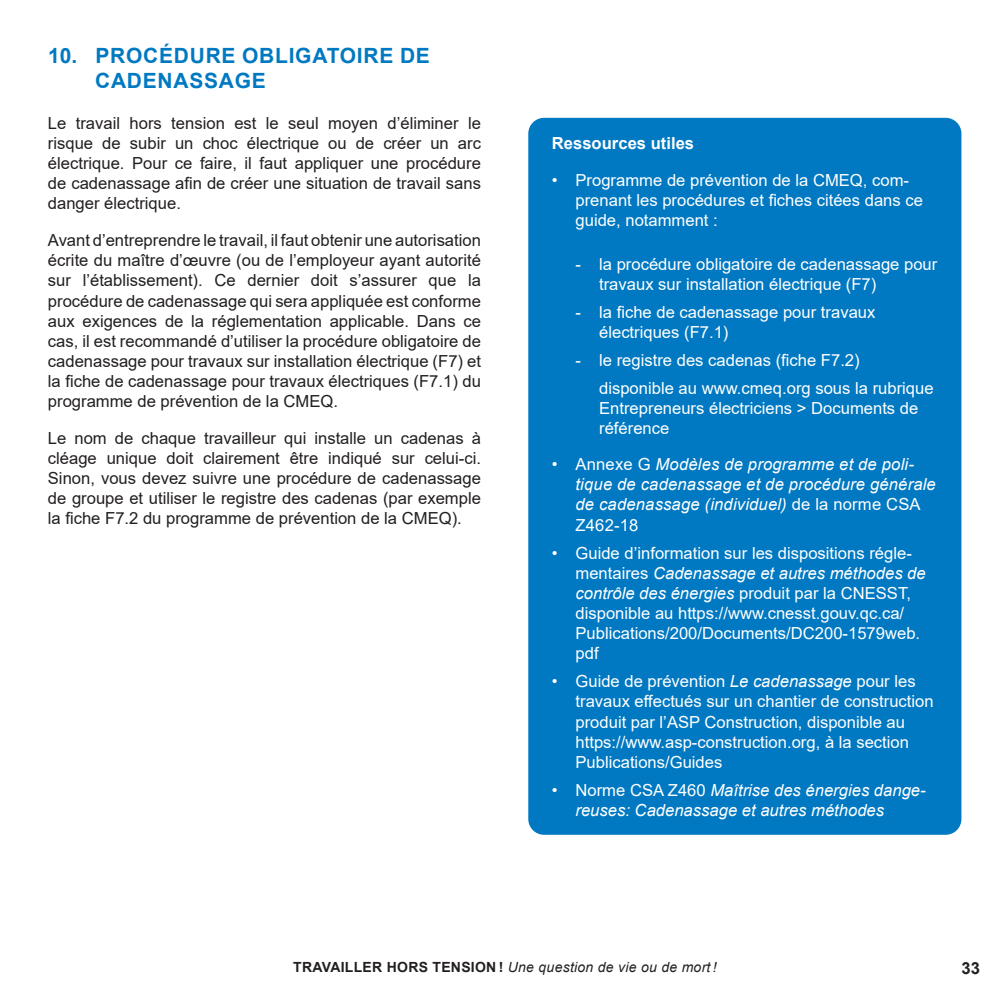
<style>
.page{position:relative;width:1008px;height:1008px;background:#fff}
.page>*{position:absolute;margin:0;border:0;box-sizing:border-box;transform-origin:0 0}
.t1{font:700 21px/24.5px "Arial";letter-spacing:.035em;color:#0079c2}
.t2{font:16.62px/20.1px "Arial";color:#231f20;text-align:justify}
.t3{font:16.62px/20.1px "Arial";color:#fff}
.t4{font:italic 16.62px/20.1px "Arial";letter-spacing:.01em;color:#fff}
.t5{font:700 16.62px "Arial";color:#fff}
.t6{font:700 16.62px "Arial";color:#231f20}
.t7{font:italic 14px "Arial";letter-spacing:.02em;color:#231f20}
.s1{font-style:normal}
.s2{font-style:italic}
.s3{font-weight:700;font-style:normal}
</style>
<div class="page">
<div style="left:528px;top:118px;width:433px;height:717px;background:#0079c2;border-radius:16px"></div>
<p class="t1" style="left:95px;top:45px;width:336px;text-indent:-47px">10. PROCÉDURE OBLIGATOIRE DE<br>CADENASSAGE</p>
<p class="t2" style="left:48px;top:114px;width:435px">Le travail hors tension est le seul moyen d’éliminer le risque de subir un choc électrique ou de créer un arc électrique. Pour ce faire, il faut appliquer une procédure de cadenassage afin de créer une situation de travail sans danger électrique.</p>
<p class="t2" style="left:48px;top:231px;width:435px">Avant d’entreprendre le travail, il faut obtenir une autorisation écrite du maître d’œuvre (ou de l’employeur ayant autorité sur l’établissement). Ce dernier doit s’assurer que la procédure de cadenassage qui sera appliquée est conforme aux exigences de la réglementation applicable. Dans ce cas, il est recommandé d’utiliser la procédure obligatoire de cadenassage pour travaux sur installation électrique (F7) et la fiche de cadenassage pour travaux électriques (F7.1) du programme de prévention de la CMEQ.</p>
<p class="t2" style="left:48px;top:429px;width:435px">Le nom de chaque travailleur qui installe un cadenas à cléage unique doit clairement être indiqué sur celui-ci.<br>Sinon, vous devez suivre une procédure de cadenassage de groupe et utiliser le registre des cadenas (par exemple la fiche F7.2 du programme de prévention de la CMEQ).</p>
<p class="t5" style="left:552px;top:131px;width:144px">Ressources utiles</p>
<p class="t3" style="left:576px;top:171px;width:349px;text-indent:-24px">• Programme de prévention de la CMEQ, com&shy;prenant les procédures et fiches citées dans ce guide, notamment :</p>
<p class="t3" style="left:599px;top:255px;width:340px;text-indent:-24px">- la procédure obligatoire de cadenassage pour travaux sur installation électrique (F7)</p>
<p class="t3" style="left:599px;top:303px;width:278px;text-indent:-24px">- la fiche de cadenassage pour travaux électriques (F7.1)</p>
<p class="t3" style="left:599px;top:347px;width:336px;line-height:28px;text-indent:-24px">- le registre des cadenas (fiche F7.2) disponible au www.cmeq.org sous la rubrique</p>
<p class="t3" style="left:599px;top:399px;width:321px">Entrepreneurs électriciens &gt; Documents de référence</p>
<p class="t4" style="left:576px;top:454px;width:362px;text-indent:-24px"><span class="s1">• Annexe G</span> Modèles de programme et de poli&shy;tique de cadenassage et de procédure générale de cadenassage (individuel) <span class="s1">de la norme CSA Z462-18</span></p>
<p class="t3" style="left:576px;top:544px;width:352px;text-indent:-24px">• Guide d’information sur les dispositions régle&shy;mentaires <span class="s2">Cadenassage et autres méthodes de contrôle des énergies</span> produit par la CNESST, disponible au https://www.cnesst.gouv.qc.ca/ Publications/200/Documents/DC200-1579web. pdf</p>
<p class="t3" style="left:576px;top:672px;width:360px;text-indent:-24px">• Guide de prévention <span class="s2">Le cadenassage</span> pour les travaux effectués sur un chantier de construction produit par l’ASP Construction, disponible au https://www.asp-construction.org, à la section Publications/Guides</p>
<p class="t4" style="left:576px;top:780px;width:352px;text-indent:-24px"><span class="s1">• Norme CSA Z460</span> Maîtrise des énergies dange&shy;reuses: Cadenassage et autres méthodes</p>
<p class="t7" style="left:293px;top:961px;width:425px"><span class="s3">TRAVAILLER HORS TENSION !</span> Une question de vie ou de mort !</p>
<p class="t6" style="left:961px;top:961px;width:20px">33</p>
</div>
